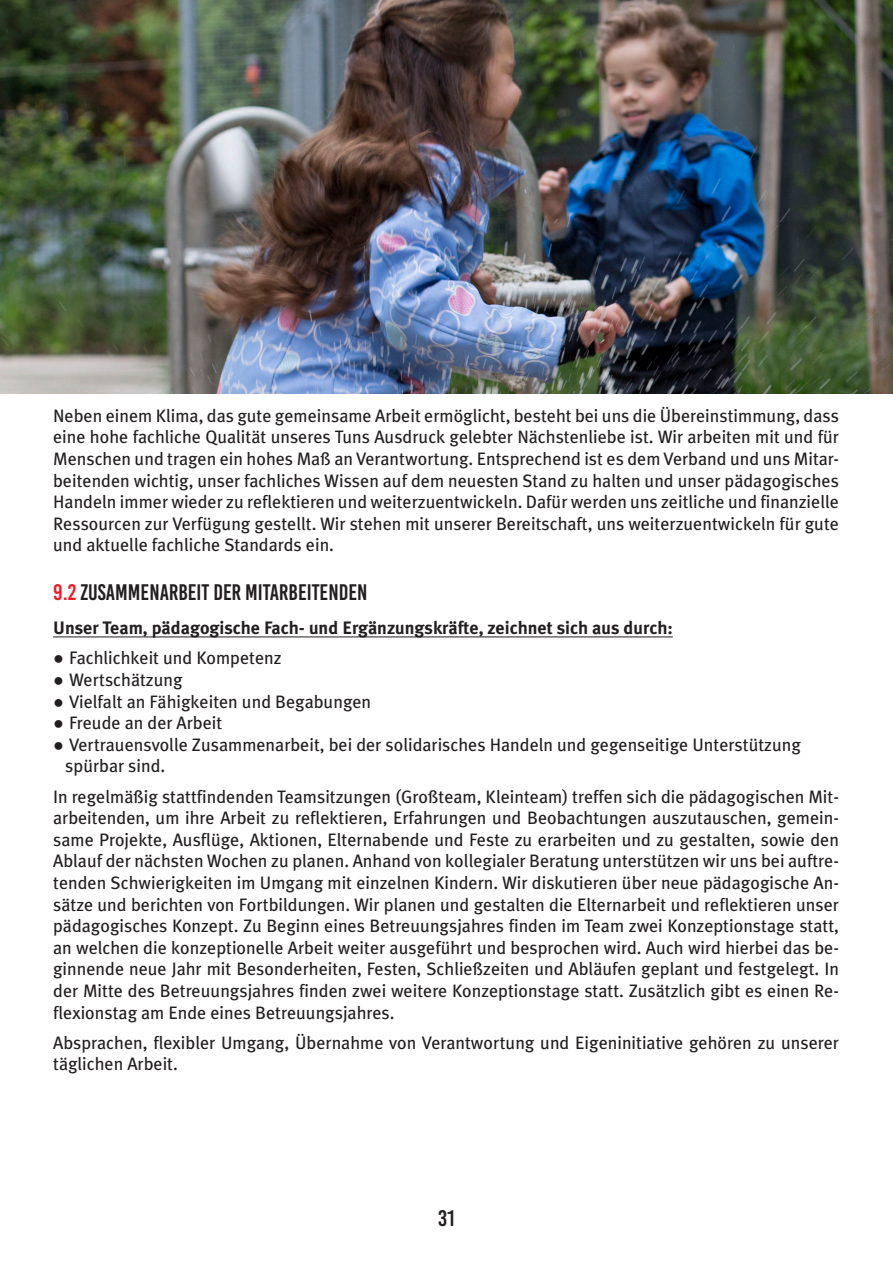
<style>
.page{position:relative;width:893px;height:1263px;background:#fff}
.page>*{position:absolute;margin:0;border:0;box-sizing:border-box;transform-origin:0 0}
.t1{font:22.5px "Bebas Kai";color:#231f20}
.t2{font:18px/21.6px "Meta Plus";color:#231f20;text-align:justify}
.t3{font:700 18px "Meta Plus";color:#231f20}
.s1{color:#ee1c28}
.s2{font-family:"Arial"}
</style>
<div class="page">
<img style="left:0;top:0;width:893px;height:393px">
<hr style="left:53px;top:637px;width:620px;height:1px;background:#231f20">
<p class="t2" style="left:53px;top:405px;width:787px">Neben einem Klima, das gute gemeinsame Arbeit ermöglicht, besteht bei uns die Übereinstimmung, dass eine hohe fachliche Qualität unseres Tuns Ausdruck gelebter Nächstenliebe ist. Wir arbeiten mit und für Menschen und tragen ein hohes Maß an Verantwortung. Entsprechend ist es dem Verband und uns Mitar&shy;beitenden wichtig, unser fachliches Wissen auf dem neuesten Stand zu halten und unser pädagogisches Handeln immer wieder zu reflektieren und weiterzuentwickeln. Dafür werden uns zeitliche und finanzielle Ressourcen zur Verfügung gestellt. Wir stehen mit unserer Bereitschaft, uns weiterzuentwickeln für gute und aktuelle fachliche Standards ein.</p>
<p class="t1" style="left:53px;top:580px;width:316px"><span class="s1">9.2</span> ZUSAMMENARBEIT DER MITARBEITENDEN</p>
<p class="t3" style="left:53px;top:618px;width:621px">Unser Team, pädagogische Fach- und Ergänzungskräfte, zeichnet sich aus durch:</p>
<p class="t2" style="left:53px;top:647px;width:230px"><span class="s2">●</span> Fachlichkeit und Kompetenz</p>
<p class="t2" style="left:53px;top:669px;width:131px"><span class="s2">●</span> Wertschätzung</p>
<p class="t2" style="left:53px;top:690px;width:320px"><span class="s2">●</span> Vielfalt an Fähigkeiten und Begabungen</p>
<p class="t2" style="left:53px;top:712px;width:171px"><span class="s2">●</span> Freude an der Arbeit</p>
<p class="t2" style="left:65px;top:734px;width:737px;text-indent:-12px"><span class="s2">●</span> Vertrauensvolle Zusammenarbeit, bei der solidarisches Handeln und gegenseitige Unterstützung spürbar sind.</p>
<p class="t2" style="left:53px;top:785px;width:787px">In regelmäßig stattfindenden Teamsitzungen (Großteam, Kleinteam) treffen sich die pädagogischen Mit&shy;arbeitenden, um ihre Arbeit zu reflektieren, Erfahrungen und Beobachtungen auszutauschen, gemein&shy;same Projekte, Ausflüge, Aktionen, Elternabende und Feste zu erarbeiten und zu gestalten, sowie den Ablauf der nächsten Wochen zu planen. Anhand von kollegialer Beratung unterstützen wir uns bei auftre&shy;tenden Schwierigkeiten im Umgang mit einzelnen Kindern. Wir diskutieren über neue pädagogische An&shy;sätze und berichten von Fortbildungen. Wir planen und gestalten die Elternarbeit und reflektieren unser pädagogisches Konzept. Zu Beginn eines Betreuungsjahres finden im Team zwei Konzeptionstage statt, an welchen die konzeptionelle Arbeit weiter ausgeführt und besprochen wird. Auch wird hierbei das be&shy;ginnende neue Jahr mit Besonderheiten, Festen, Schließzeiten und Abläufen geplant und festgelegt. In der Mitte des Betreuungsjahres finden zwei weitere Konzeptionstage statt. Zusätzlich gibt es einen Re&shy;flexionstag am Ende eines Betreuungsjahres.</p>
<p class="t2" style="left:53px;top:1031px;width:787px">Absprachen, flexibler Umgang, Übernahme von Verantwortung und Eigeninitiative gehören zu unserer täglichen Arbeit.</p>
<p class="t1" style="left:438px;top:1206px;width:18px">31</p>
</div>
